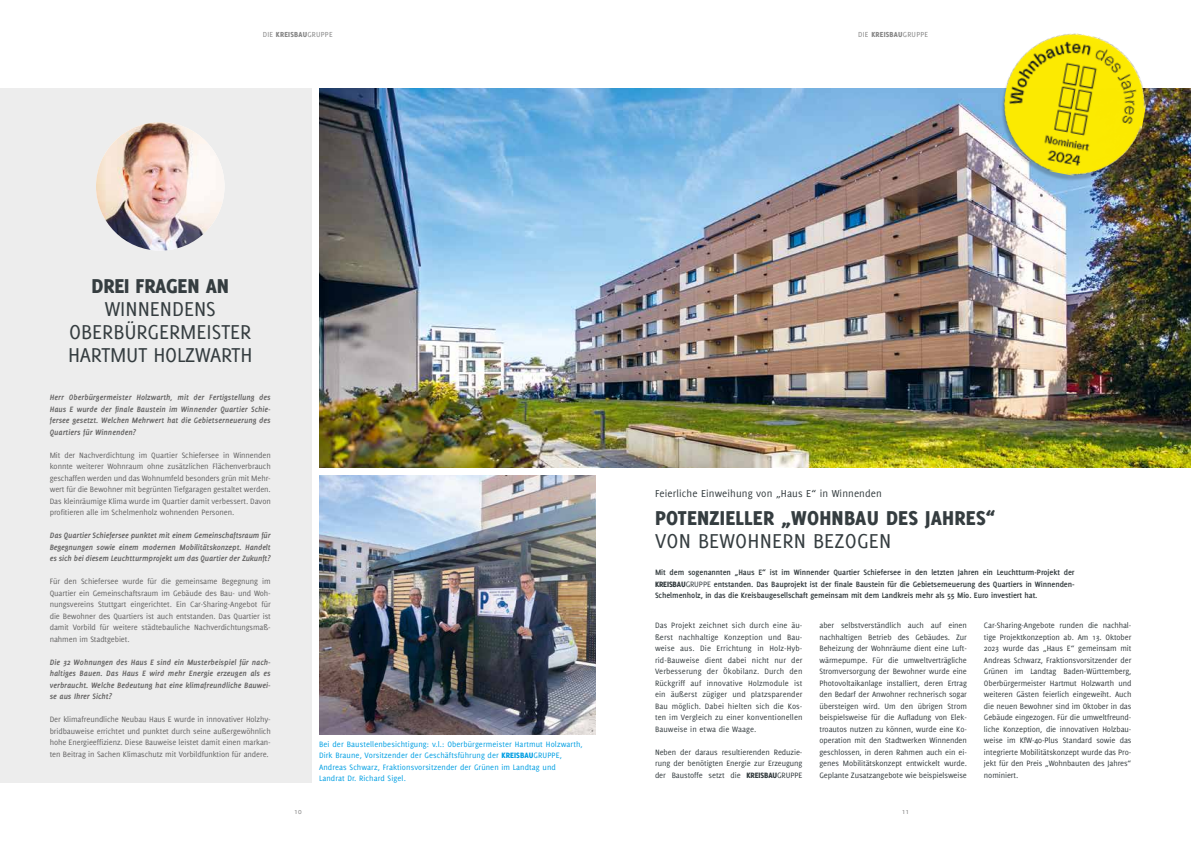
<style>
.page{position:relative;width:1191px;height:842px;background:#fff}
.page>*{position:absolute;margin:0;border:0;box-sizing:border-box;transform-origin:0 0}
.t1{font:22px/23px "Delicious";color:#353d40;text-align:center}
.t2{font:800 22px "Delicious";letter-spacing:.01em;color:#353d40}
.t3{font:800 22px "Delicious";letter-spacing:-.01em;color:#353d40}
.t4{font:11px "Delicious";letter-spacing:.01em;color:#353d40}
.t5{font:8.5px/11.5px "Delicious";letter-spacing:-.01em;color:#353d40;text-align:justify}
.t6{font:8.5px/11.5px "Delicious";letter-spacing:-.01em;color:#646363;text-align:justify}
.t7{font:italic 700 8.5px/11.5px "Delicious";color:#646363;text-align:justify}
.t8{font:700 8.5px/11.5px "Delicious";letter-spacing:-.01em;color:#353d40;text-align:justify}
.t9{font:8.5px/11.5px "Delicious";letter-spacing:.01em;color:#009fe3}
.t10{font:8px "Delicious";letter-spacing:.03em;color:#878787}
.s1{font-weight:800}
.s2{font-weight:400}
</style>
<div class="page">
<img style="left:319px;top:88px;width:872px;height:380px">
<img style="left:319px;top:476px;width:276px;height:258px">
<img style="left:992px;top:33px;width:164px;height:153px">
<div style="left:0;top:88px;width:312px;height:694px;background:#ededed"></div>
<img style="left:96px;top:122px;width:128px;height:129px;border-radius:64px">
<p class="t10" style="left:263px;top:30px;width:72px">DIE <span class="s1">KREISBAU</span>GRUPPE</p>
<p class="t10" style="left:858px;top:30px;width:72px">DIE <span class="s1">KREISBAU</span>GRUPPE</p>
<h1 class="t3" style="left:92px;top:273px;width:139px">DREI FRAGEN AN</h1>
<h1 class="t1" style="left:68px;top:297px;width:186px">WINNENDENS<br>OBERBÜRGERMEISTER<br>HARTMUT HOLZWARTH</h1>
<p class="t7" style="left:50px;top:391px;width:222px">Herr Oberbürgermeister Holzwarth, mit der Fertigstellung des Haus E wurde der finale Baustein im Winnender Quartier Schie&shy;fersee gesetzt. Welchen Mehrwert hat die Gebietserneuerung des Quartiers für Winnenden?</p>
<p class="t6" style="left:50px;top:449px;width:222px">Mit der Nachverdichtung im Quartier Schiefersee in Winnenden konnte weiterer Wohnraum ohne zusätzlichen Flächenverbrauch geschaffen werden und das Wohnumfeld besonders grün mit Mehr&shy;wert für die Bewohner mit begrünten Tiefgaragen gestaltet werden.<br>Das kleinräumige Klima wurde im Quartier damit verbessert. Davon profitieren alle im Schelmenholz wohnenden Personen.</p>
<p class="t7" style="left:50px;top:529px;width:222px">Das Quartier Schiefersee punktet mit einem Gemeinschaftsraum für Begegnungen sowie einem modernen Mobilitätskonzept. Handelt es sich bei diesem Leuchtturmprojekt um das Quartier der Zukunft?</p>
<p class="t6" style="left:50px;top:575px;width:223px">Für den Schiefersee wurde für die gemeinsame Begegnung im Quartier ein Gemeinschaftsraum im Gebäude des Bau- und Woh&shy;nungsvereins Stuttgart eingerichtet. Ein Car-Sharing-Angebot für die Bewohner des Quartiers ist auch entstanden. Das Quartier ist damit Vorbild für weitere städtebauliche Nachverdichtungsmaß&shy;nahmen im Stadtgebiet.</p>
<p class="t7" style="left:50px;top:656px;width:223px">Die 32 Wohnungen des Haus E sind ein Musterbeispiel für nach&shy;haltiges Bauen. Das Haus E wird mehr Energie erzeugen als es verbraucht. Welche Bedeutung hat eine klimafreundliche Bauwei&shy;se aus Ihrer Sicht?</p>
<p class="t6" style="left:50px;top:713px;width:223px">Der klimafreundliche Neubau Haus E wurde in innovativer Holzhy&shy;bridbauweise errichtet und punktet durch seine außergewöhnlich hohe Energieeffizienz. Diese Bauweise leistet damit einen markan&shy;ten Beitrag in Sachen Klimaschutz mit Vorbildfunktion für andere.</p>
<p class="t4" style="left:655px;top:488px;width:228px">Feierliche Einweihung von „Haus E“ in Winnenden</p>
<p class="t9" style="left:319px;top:738px;width:265px">Bei der Baustellenbesichtigung: v.l.: Oberbürgermeister Hartmut Holzwarth, Dirk Braune, Vorsitzender der Geschäftsführung der <span class="s1">KREISBAU</span>GRUPPE, Andreas Schwarz, Fraktionsvorsitzender der Grünen im Landtag und Landrat Dr. Richard Sigel.</p>
<h1 class="t2" style="left:655px;top:505px;width:342px">POTENZIELLER „WOHNBAU DES JAHRES“</h1>
<h1 class="t1" style="left:655px;top:529px;width:238px">VON BEWOHNERN BEZOGEN</h1>
<p class="t8" style="left:655px;top:567px;width:421px">Mit dem sogenannten „Haus E“ ist im Winnender Quartier Schiefersee in den letzten Jahren ein Leuchtturm-Projekt der <span class="s1">KREISBAU</span><span class="s2">GRUPPE</span> entstanden. Das Bauprojekt ist der finale Baustein für die Gebietserneuerung des Quartiers in Winnenden-Schelmenholz, in das die Kreisbaugesellschaft gemeinsam mit dem Landkreis mehr als 55 Mio. Euro investiert hat.</p>
<p class="t5" style="left:655px;top:620px;width:149px">Das Projekt zeichnet sich durch eine äu&shy;ßerst nachhaltige Konzeption und Bau&shy;weise aus. Die Errichtung in Holz-Hyb&shy;rid-Bauweise dient dabei nicht nur der Verbesserung der Ökobilanz. Durch den Rückgriff auf innovative Holzmodule ist ein äußerst zügiger und platzsparender Bau möglich. Dabei hielten sich die Kos&shy;ten im Vergleich zu einer konventionellen Bauweise in etwa die Waage.</p>
<p class="t5" style="left:655px;top:746px;width:149px">Neben der daraus resultierenden Reduzie&shy;rung der benötigten Energie zur Erzeugung der Baustoffe setzt die <span class="s1">KREISBAU</span>GRUPPE</p>
<p class="t5" style="left:819px;top:620px;width:149px">aber selbstverständlich auch auf einen nachhaltigen Betrieb des Gebäudes. Zur Beheizung der Wohnräume dient eine Luft&shy;wärmepumpe. Für die umweltverträgliche Stromversorgung der Bewohner wurde eine Photovoltaikanlage installiert, deren Ertrag den Bedarf der Anwohner rechnerisch sogar übersteigen wird. Um den übrigen Strom beispielsweise für die Aufladung von Elek&shy;troautos nutzen zu können, wurde eine Ko&shy;operation mit den Stadtwerken Winnenden geschlossen, in deren Rahmen auch ein ei&shy;genes Mobilitätskonzept entwickelt wurde.<br>Geplante Zusatzangebote wie beispielsweise</p>
<p class="t5" style="left:984px;top:620px;width:149px">Car-Sharing-Angebote runden die nachhal&shy;tige Projektkonzeption ab. Am 13. Oktober 2023 wurde das „Haus E“ gemeinsam mit Andreas Schwarz, Fraktionsvorsitzender der Grünen im Landtag Baden-Württemberg, Oberbürgermeister Hartmut Holzwarth und weiteren Gästen feierlich eingeweiht. Auch die neuen Bewohner sind im Oktober in das Gebäude eingezogen. Für die umweltfreund&shy;liche Konzeption, die innovativen Holzbau&shy;weise im KfW-40-Plus Standard sowie das integrierte Mobilitätskonzept wurde das Pro&shy;jekt für den Preis „Wohnbauten des Jahres“ nominiert.</p>
<p class="t10" style="left:294px;top:807px;width:9px">10</p>
<p class="t10" style="left:901px;top:807px;width:9px">11</p>
</div>
